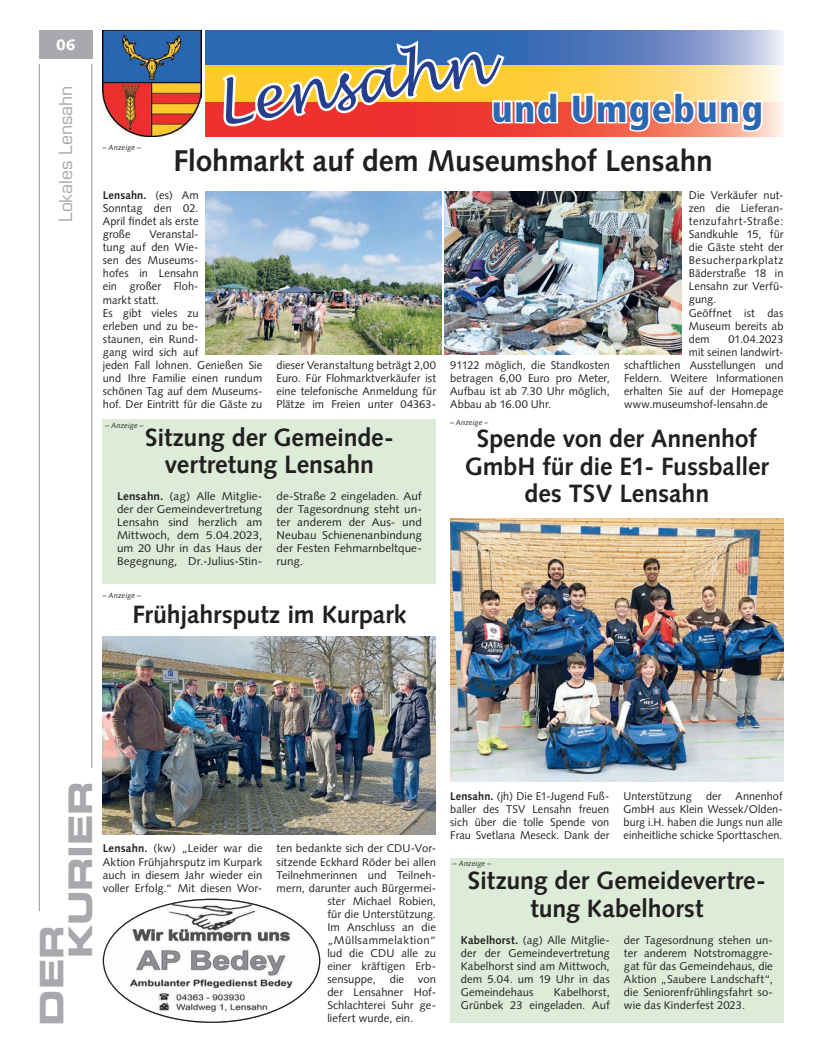
<style>
.page{position:relative;width:819px;height:1053px;background:#fff}
.page>*{position:absolute;margin:0;border:0;box-sizing:border-box;transform-origin:0 0}
.t1{font:italic 57.5px "Lucida Handwriting";color:#253f8e}
.t2{font:900 condensed 37.5px "Frutiger LT Std";letter-spacing:.04em;color:#2b67b2}
.t3{font:32.5px/28.9px "Eurostile LT Std Bold Ex 2";letter-spacing:-.01em;color:#a8a9ad}
.t4{font:700 30px "Syntax LT Std";letter-spacing:-.005em;color:#231f20}
.t5{font:700 25px/27.5px "Syntax LT Std";letter-spacing:-.005em;color:#231f20;text-align:center}
.t6{font:17.5px "Eurostile LT Std";letter-spacing:-.005em;color:#a8a9ad}
.t7{font:900 15px "Syntax LT Std";color:#fff}
.t8{font:11.25px/13px "Syntax";letter-spacing:.005em;color:#231f20;text-align:justify}
.t9{font:11.25px/13px "Syntax";letter-spacing:.005em;color:#231f20;text-align:justify;scale:1.04 1}
.t10{font:11.25px "Syntax";letter-spacing:.04em;color:#231f20}
.t11{font:italic 7.5px "Syntax LT Std";letter-spacing:.015em;color:#231f20}
.s1{font-weight:700}
</style>
<div class="page">
<div style="left:103px;top:419px;width:333px;height:165px;background:#ddecd9"></div>
<div style="left:450px;top:857px;width:333px;height:165px;background:#ddecd9"></div>
<hr style="left:39px;top:64px;width:1px;height:847px;background:#939598">
<hr style="left:92px;top:64px;width:1px;height:703px;background:#939598">
<div style="left:39px;top:30px;width:53px;height:29px;background:#a8a9ad"></div>
<img style="left:103px;top:900px;width:217px;height:122px">
<img style="left:103px;top:30px;width:98px;height:106px">
<svg style="left:206px;top:101px;width:577px;height:35px;background:#f58a7d"></svg>
<svg style="left:206px;top:30px;width:576px;height:36px;background:#6d8cc3"></svg>
<svg style="left:206px;top:66px;width:576px;height:35px;background:#fedc7f"></svg>
<svg style="left:569px;top:90px;width:196px;height:44px"></svg>
<svg style="left:218px;top:36px;width:342px;height:100px"></svg>
<img style="left:206px;top:191px;width:235px;height:163px">
<img style="left:444px;top:191px;width:237px;height:163px">
<img style="left:103px;top:636px;width:332px;height:198px">
<img style="left:450px;top:518px;width:333px;height:263px">
<p class="t7" style="left:56px;top:36px;width:21px">06</p>
<p class="t6" style="left:55px;top:222px;width:138px;rotate:-90deg">Lokales Lensahn</p>
<p class="t11" style="left:103px;top:142px;width:40px">– Anzeige –</p>
<p class="t1" style="left:209px;top:71px;width:276px;rotate:-9deg">Lensahn</p>
<p class="t2" style="left:492px;top:86px;width:272px">und Umgebung</p>
<p class="t4" style="left:173px;top:144px;width:541px">Flohmarkt auf dem Museumshof Lensahn</p>
<p class="t8" style="left:103px;top:188px;width:97px"><span class="s1">Lensahn.</span> (es) Am Sonntag den 02.<br>April findet als erste große</p>
<p class="t8" style="left:103px;top:228px;width:161px;text-align:left;text-indent:47px">Veranstal-<br>tung auf den Wie-<br>sen des Museums-<br>hofes in Lensahn<br>ein großer Floh-<br>markt statt.<br>Es gibt vieles zu<br>erleben und zu be-<br>staunen, ein Rund-<br>gang wird sich auf<br>jeden Fall lohnen. Genießen Sie und Ihre Familie einen rundum schönen Tag auf dem Museums&shy;hof. Der Eintritt für die Gäste zu</p>
<p class="t8" style="left:276px;top:358px;width:161px">dieser Veranstaltung beträgt 2,00<br>Euro. Für Flohmarktverkäufer ist eine telefonische Anmeldung für Plätze im Freien unter 04363-</p>
<p class="t8" style="left:450px;top:358px;width:161px">91122 möglich, die Standkosten betragen 6,00 Euro pro Meter, Aufbau ist ab 7.30 Uhr möglich, Abbau ab 16.00 Uhr.</p>
<p class="t8" style="left:688px;top:188px;width:96px;text-align:left">Die Verkäufer nut&shy;zen die Lieferan&shy;tenzufahrt-Straße:<br>Sandkuhle 15, für die Gäste steht der<br>Besucherparkplatz<br>Bäderstraße 18 in<br>Lensahn zur Verfü&shy;gung.<br>Geöffnet ist das<br>Museum bereits ab dem</p>
<p class="t8" style="left:728px;top:332px;width:57px">01.04.2023</p>
<p class="t8" style="left:688px;top:345px;width:96px">mit seinen landwirt-</p>
<p class="t8" style="left:624px;top:358px;width:161px">schaftlichen Ausstellungen und</p>
<p class="t8" style="left:624px;top:371px;width:161px">Feldern. Weitere Informationen</p>
<p class="t8" style="left:624px;top:384px;width:161px">erhalten Sie auf der Homepage</p>
<p class="t8" style="left:624px;top:397px;width:145px">www.museumshof-lensahn.de</p>
<p class="t11" style="left:105px;top:420px;width:40px">– Anzeige –</p>
<p class="t5" style="left:145px;top:423px;width:250px">Sitzung der Gemeinde&shy;vertretung Lensahn</p>
<p class="t9" style="left:117px;top:489px;width:141px"><span class="s1">Lensahn.</span> (ag) Alle Mitglie&shy;der der Gemeindevertretung Lensahn sind herzlich am Mittwoch, dem 5.04.2023, um 20 Uhr in das Haus der Begegnung, Dr.-Julius-Stin-</p>
<p class="t9" style="left:276px;top:489px;width:141px">de-Straße 2 eingeladen. Auf der Tagesordnung steht un&shy;ter anderem der Aus- und Neubau Schienenanbindung der Festen Fehmarnbeltque&shy;rung.</p>
<p class="t11" style="left:103px;top:591px;width:40px">– Anzeige –</p>
<p class="t5" style="left:132px;top:600px;width:275px">Frühjahrsputz im Kurpark</p>
<p class="t11" style="left:450px;top:418px;width:40px">– Anzeige –</p>
<p class="t5" style="left:464px;top:425px;width:306px">Spende von der Annenhof<br>GmbH für die E1- Fussballer des TSV Lensahn</p>
<p class="t3" style="left:37px;top:958px;width:179px;text-indent:-67px;rotate:-90deg">DER<br>KURIER</p>
<p class="t8" style="left:103px;top:842px;width:161px"><span class="s1">Lensahn.</span> (kw) „Leider war die Aktion Frühjahrsputz im Kurpark auch in diesem Jahr wieder ein voller Erfolg.“ Mit diesen Wor-</p>
<p class="t8" style="left:276px;top:842px;width:161px">ten bedankte sich der CDU-Vor-</p>
<p class="t8" style="left:276px;top:855px;width:161px">sitzende Eckhard Röder bei allen</p>
<p class="t8" style="left:276px;top:868px;width:161px">Teilnehmerinnen und Teilneh-</p>
<p class="t8" style="left:276px;top:881px;width:161px">mern, darunter auch Bürgermei-</p>
<p class="t8" style="left:327px;top:894px;width:110px">ster Michael Robien,</p>
<p class="t8" style="left:327px;top:907px;width:110px">für die Unterstützung.</p>
<p class="t8" style="left:327px;top:920px;width:110px">Im Anschluss an die</p>
<p class="t10" style="left:327px;top:933px;width:110px">„Müllsammelaktion“</p>
<p class="t8" style="left:327px;top:946px;width:110px">lud die CDU alle zu</p>
<p class="t8" style="left:327px;top:959px;width:110px">einer kräftigen Erb-</p>
<p class="t8" style="left:327px;top:972px;width:110px">sensuppe, die von</p>
<p class="t8" style="left:327px;top:985px;width:110px">der Lensahner Hof-</p>
<p class="t8" style="left:327px;top:998px;width:110px">Schlachterei Suhr ge-</p>
<p class="t8" style="left:327px;top:1011px;width:87px">liefert wurde, ein.</p>
<p class="t8" style="left:450px;top:789px;width:161px"><span class="s1">Lensahn.</span> (jh) Die E1-Jugend Fuß&shy;baller des TSV Lensahn freuen sich über die tolle Spende von Frau Svetlana Meseck. Dank der</p>
<p class="t8" style="left:623px;top:789px;width:70px">Unterstützung</p>
<p class="t8" style="left:706px;top:789px;width:17px">der</p>
<p class="t8" style="left:623px;top:789px;width:161px;text-indent:112px">Annenhof GmbH aus Klein Wessek/Olden&shy;burg i.H. haben die Jungs nun alle einheitliche schicke Sporttaschen.</p>
<p class="t11" style="left:453px;top:859px;width:40px">– Anzeige –</p>
<p class="t5" style="left:468px;top:866px;width:299px">Sitzung der Gemeidevertre&shy;tung Kabelhorst</p>
<p class="t8" style="left:461px;top:933px;width:150px"><span class="s1">Kabelhorst.</span> (ag) Alle Mitglie&shy;der der Gemeindevertretung Kabelhorst sind am Mittwoch, dem 5.04. um 19 Uhr in das Gemeindehaus</p>
<p class="t8" style="left:624px;top:933px;width:150px">der Tagesordnung stehen un&shy;ter anderem Notstromaggre&shy;gat für das Gemeindehaus, die Aktion „Saubere Landschaft“, die Seniorenfrühlingsfahrt so&shy;wie das Kinderfest 2023.</p>
<p class="t8" style="left:461px;top:985px;width:150px;text-align:right">Kabelhorst,<br>Grünbek 23 eingeladen. Auf</p>
</div>
